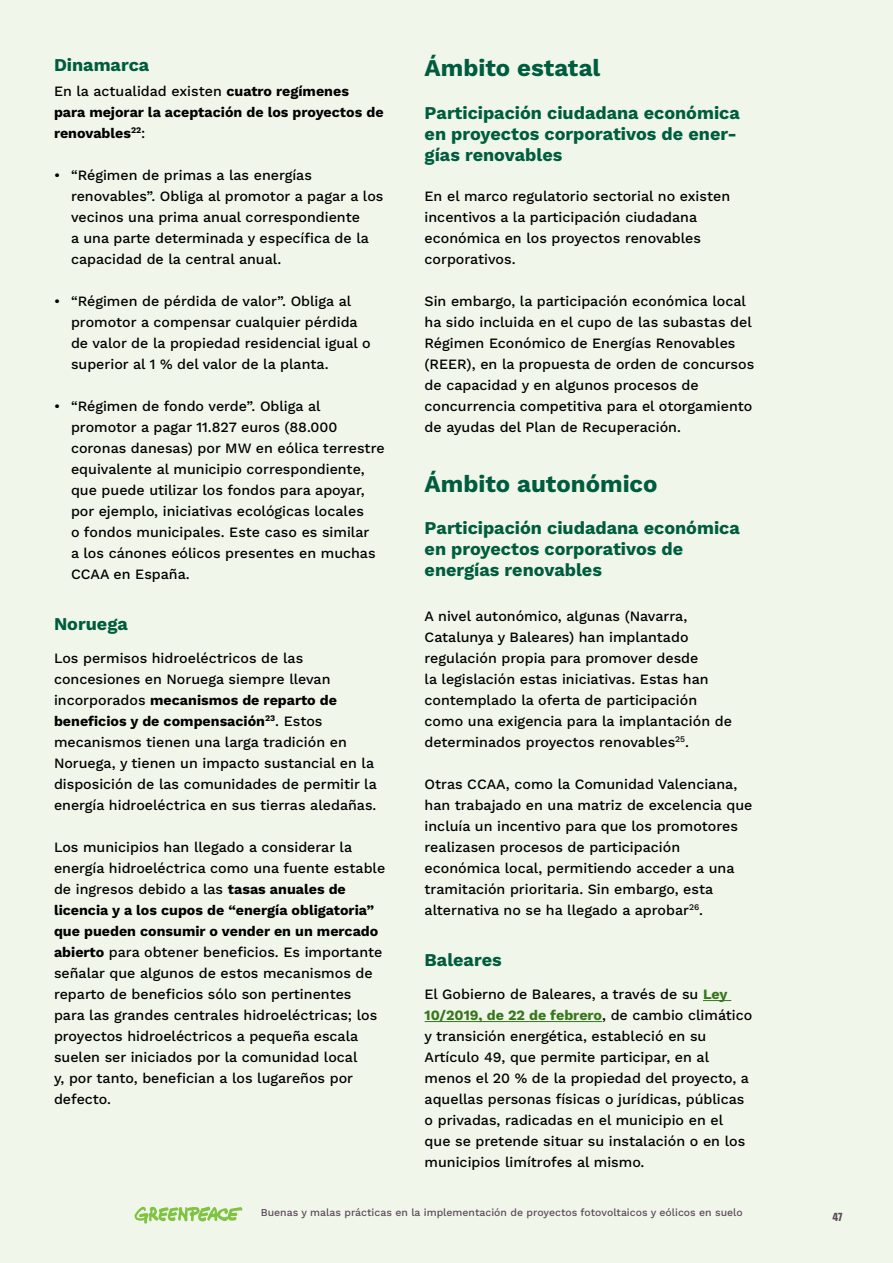
<style>
.page{position:relative;width:893px;height:1263px;background:#f0f7ea}
.page>*{position:absolute;margin:0;border:0;box-sizing:border-box;transform-origin:0 0}
.t1{font:700 24px "Work Sans";color:#005c3e}
.t2{font:700 18px/21px "Work Sans";color:#005c3e}
.t3{font:500 14.25px/21px "Work Sans";color:#000}
.t4{font:700 14.25px/21px "Work Sans";color:#000}
.t5{font:500 10.5px "Work Sans";color:#5c4b5a}
.t6{font:700 10.5px "Greenpeace Sans";color:#5c4b5a}
.s1{font-weight:500}
.s2{font-weight:700}
.s3{font-weight:700;color:#38761d}
</style>
<div class="page">
<svg style="left:134px;top:1206px;width:108px;height:17px"></svg>
<svg style="left:703px;top:1000px;width:28px;height:1px"></svg>
<hr style="left:425px;top:1021px;width:177px;height:1px;background:#38761d">
<p class="t2" style="left:54px;top:53px;width:97px">Dinamarca</p>
<p class="t4" style="left:54px;top:80px;width:331px"><span class="s1">En la actualidad existen</span> cuatro regímenes para mejorar la aceptación de los proyectos de renovables<sup>22</sup><span class="s1">:</span></p>
<p class="t3" style="left:71px;top:164px;width:314px;text-indent:-17px">• “Régimen de primas a las energías renovables”. Obliga al promotor a pagar a los vecinos una prima anual correspondiente<br>a una parte determinada y específica de la capacidad de la central anual.</p>
<p class="t3" style="left:71px;top:290px;width:301px;text-indent:-17px">• “Régimen de pérdida de valor”. Obliga al promotor a compensar cualquier pérdida de valor de la propiedad residencial igual o superior al 1 % del valor de la planta.</p>
<p class="t3" style="left:71px;top:395px;width:315px;text-indent:-17px">• “Régimen de fondo verde”. Obliga al promotor a pagar 11.827 euros (88.000 coronas danesas) por MW en eólica terrestre equivalente al municipio correspondiente, que puede utilizar los fondos para apoyar, por ejemplo, iniciativas ecológicas locales<br>o fondos municipales. Este caso es similar<br>a los cánones eólicos presentes en muchas CCAA en España.</p>
<p class="t2" style="left:54px;top:612px;width:75px">Noruega</p>
<p class="t3" style="left:54px;top:647px;width:324px">Los permisos hidroeléctricos de las concesiones en Noruega siempre llevan incorporados <span class="s2">mecanismos de reparto de beneficios y de compensación</span><sup>23</sup>. Estos mecanismos tienen una larga tradición en Noruega, y tienen un impacto sustancial en la disposición de las comunidades de permitir la energía hidroeléctrica en sus tierras aledañas.</p>
<p class="t3" style="left:54px;top:836px;width:333px">Los municipios han llegado a considerar la energía hidroeléctrica como una fuente estable de ingresos debido a las <span class="s2">tasas anuales de licencia y a los cupos de “energía obligatoria” que pueden consumir o vender en un mercado abierto</span> para obtener beneficios. Es importante señalar que algunos de estos mecanismos de reparto de beneficios sólo son pertinentes para las grandes centrales hidroeléctricas; los proyectos hidroeléctricos a pequeña escala suelen ser iniciados por la comunidad local<br>y, por tanto, benefician a los lugareños por defecto.</p>
<h1 class="t1" style="left:425px;top:50px;width:177px">Ámbito estatal</h1>
<p class="t2" style="left:425px;top:101px;width:317px">Participación ciudadana económica en proyectos corporativos de ener&shy;gías renovables</p>
<p class="t3" style="left:425px;top:185px;width:307px">En el marco regulatorio sectorial no existen incentivos a la participación ciudadana económica en los proyectos renovables corporativos.</p>
<p class="t3" style="left:425px;top:290px;width:331px">Sin embargo, la participación económica local ha sido incluida en el cupo de las subastas del Régimen Económico de Energías Renovables (REER), en la propuesta de orden de concursos de capacidad y en algunos procesos de concurrencia competitiva para el otorgamiento de ayudas del Plan de Recuperación.</p>
<h1 class="t1" style="left:425px;top:465px;width:235px">Ámbito autonómico</h1>
<p class="t2" style="left:425px;top:517px;width:317px">Participación ciudadana económica en proyectos corporativos de energías renovables</p>
<p class="t3" style="left:425px;top:605px;width:309px">A nivel autonómico, algunas (Navarra, Catalunya y Baleares) han implantado regulación propia para promover desde<br>la legislación estas iniciativas. Estas han contemplado la oferta de participación como una exigencia para la implantación de determinados proyectos renovables<sup>25</sup>.</p>
<p class="t3" style="left:425px;top:773px;width:329px">Otras CCAA, como la Comunidad Valenciana, han trabajado en una matriz de excelencia que incluía un incentivo para que los promotores realizasen procesos de participación económica local, permitiendo acceder a una tramitación prioritaria. Sin embargo, esta alternativa no se ha llegado a aprobar<sup>26</sup>.</p>
<p class="t2" style="left:425px;top:948px;width:79px">Baleares</p>
<p class="t3" style="left:425px;top:983px;width:329px">El Gobierno de Baleares, a través de su <span class="s3">Ley 10/2019, de 22 de febrero</span>, de cambio climático y transición energética, estableció en su Artículo 49, que permite participar, en al menos el 20 % de la propiedad del proyecto, a aquellas personas físicas o jurídicas, públicas o privadas, radicadas en el municipio en el que se pretende situar su instalación o en los municipios limítrofes al mismo.</p>
<p class="t5" style="left:261px;top:1204px;width:484px">Buenas y malas prácticas en la implementación de proyectos fotovoltaicos y eólicos en suelo</p>
<p class="t6" style="left:832px;top:1209px;width:12px">47</p>
</div>
